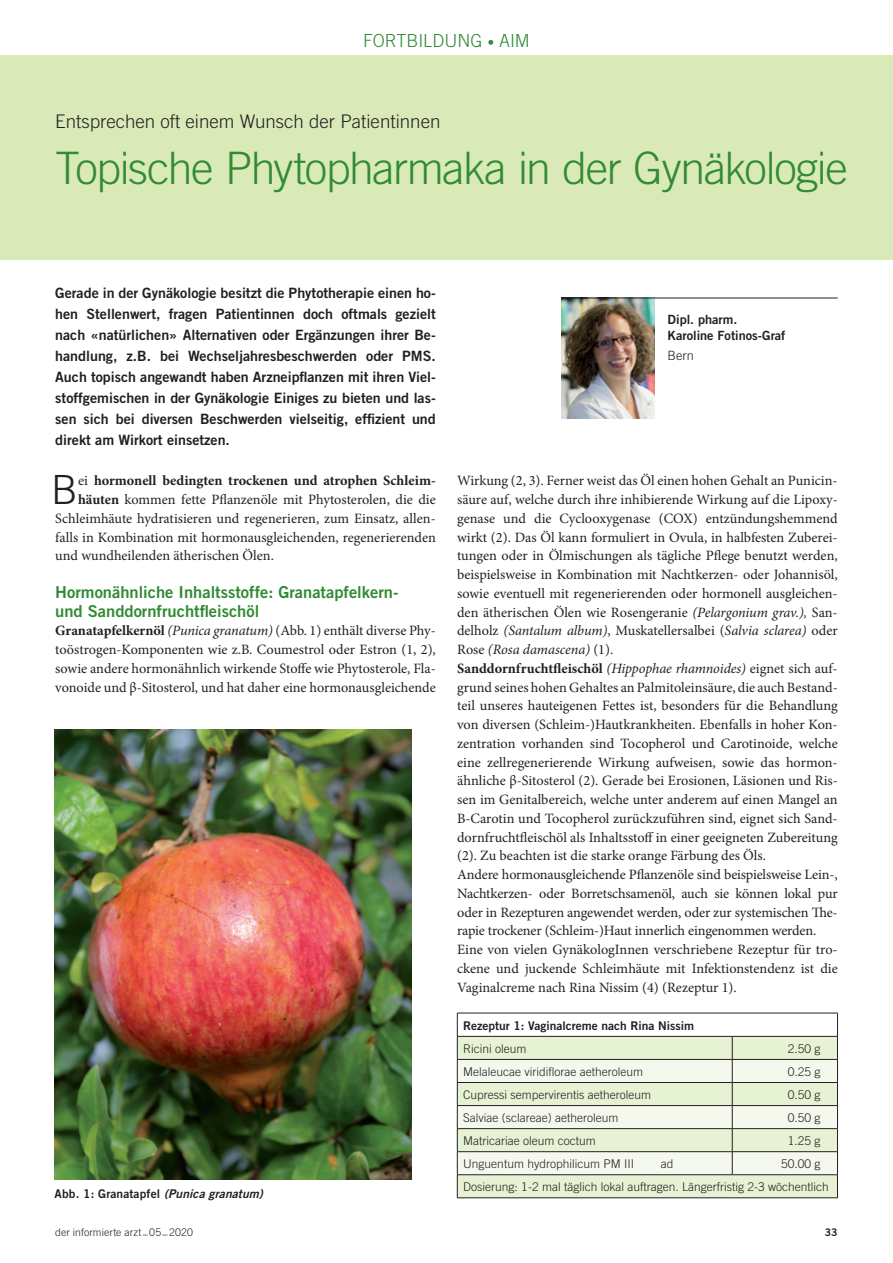
<style>
.page{position:relative;width:893px;height:1263px;background:#fff}
.page>*{position:absolute;margin:0;border:0;box-sizing:border-box;transform-origin:0 0}
.t1{font:300 44.7px "Trade Gothic LT";letter-spacing:-.03em;color:#318b34}
.t2{font:300 40.2px "Trade Gothic LT";color:#231f20}
.t3{font:300 18.75px "Trade Gothic LT";color:#231f20}
.t4{font:300 18px "Trade Gothic LT";color:#318b34}
.t5{font:16.5px/18.8px "Trade Gothic LT Bold Two";color:#318b34}
.t6{font:14.25px/18.8px "Minion Pro";letter-spacing:-.005em;color:#231f20;text-align:justify}
.t7{font:14.25px/21px "Trade Gothic LT Bold Two";color:#231f20;text-align:justify}
.t8{font:700 14.25px "Minion Pro";color:#231f20}
.t9{font:12.75px/15.8px "Trade Gothic LT Bold Two";color:#231f20}
.t10{font:300 12.75px "Trade Gothic LT";color:#231f20}
.t11{font:300 12px/23.1px "Trade Gothic LT";color:#231f20}
.t12{font:12px "Trade Gothic LT Bold Two";color:#231f20}
.t13{font:300 10.5px "Trade Gothic LT";letter-spacing:.01em;color:#231f20}
.t14{font:10.5px "Trade Gothic LT Bold Two";color:#231f20}
.s1{font-weight:400}
.s2{font-weight:700}
.s3{font-style:italic}
</style>
<div class="page">
<div style="left:0;top:55px;width:893px;height:204px;background:#d9e9b8"></div>
<img style="left:561px;top:299px;width:94px;height:120px">
<hr style="left:561px;top:298px;width:277px;height:1px;background:#231f20">
<svg style="left:457px;top:1013px;width:381px;height:184px;background:#e5ebd9"></svg>
<hr style="left:457px;top:1197px;width:275px;height:1px;background:#231f20">
<hr style="left:732px;top:1197px;width:106px;height:1px;background:#231f20">
<img style="left:55px;top:729px;width:357px;height:450px">
<p class="t4" style="left:363px;top:30px;width:168px">FORTBILDUNG · AIM</p>
<h3 class="t3" style="left:55px;top:110px;width:387px">Entsprechen oft einem Wunsch der Patientinnen</h3>
<h1 class="t1" style="left:55px;top:142px;width:794px">Topische Phytopharmaka in der Gynäkologie</h1>
<p class="t7" style="left:55px;top:282px;width:382px">Gerade in der Gynäkologie besitzt die Phytotherapie einen ho&shy;hen Stellenwert, fragen Patientinnen doch oftmals gezielt nach «natürlichen» Alternativen oder Ergänzungen ihrer Be&shy;handlung, z.B. bei Wechseljahresbeschwerden oder PMS.<br>Auch topisch angewandt haben Arzneipflanzen mit ihren Viel&shy;stoffgemischen in der Gynäkologie Einiges zu bieten und las&shy;sen sich bei diversen Beschwerden vielseitig, effizient und direkt am Wirkort einsetzen.</p>
<h2 class="t2" style="left:51px;top:466px;width:28px">B</h2>
<p class="t8" style="left:78px;top:471px;width:359px"><span class="s1">ei</span> hormonell bedingten trockenen und atrophen Schleim-</p>
<p class="t6" style="left:78px;top:490px;width:359px"><span class="s2">häuten</span> kommen fette Pflanzenöle mit Phytosterolen, die die</p>
<p class="t6" style="left:55px;top:509px;width:382px">Schleimhäute hydratisieren und regenerieren, zum Einsatz, allen-</p>
<p class="t6" style="left:55px;top:528px;width:382px">falls in Kombination mit hormonausgleichenden, regenerierenden</p>
<p class="t6" style="left:55px;top:546px;width:220px">und wundheilenden ätherischen Ölen.</p>
<p class="t5" style="left:55px;top:582px;width:345px">Hormonähnliche Inhaltsstoffe: Granatapfelkern&shy;und Sanddornfruchtfleischöl</p>
<p class="t6" style="left:55px;top:621px;width:382px"><span class="s2">Granatapfelkernöl</span> <span class="s3">(Punica granatum)</span> (Abb. 1) enthält diverse Phy&shy;toöstrogen-Komponenten wie z.B. Coumestrol oder Estron (1, 2), sowie andere hormonähnlich wirkende Stoffe wie Phytosterole, Fla&shy;vonoide und β-Sitosterol, und hat daher eine hormonausgleichende</p>
<p class="t9" style="left:668px;top:311px;width:119px">Dipl. pharm.<br>Karoline Fotinos-Graf</p>
<p class="t10" style="left:668px;top:347px;width:28px">Bern</p>
<p class="t6" style="left:457px;top:471px;width:382px;text-align:left">Wirkung (2, 3). Ferner weist das Öl einen hohen Gehalt an Punicin&shy;säure auf, welche durch ihre inhibierende Wirkung auf die Lipoxy&shy;genase und die Cyclooxygenase (COX) entzündungshemmend wirkt (2). Das Öl kann formuliert in Ovula, in halbfesten Zuberei&shy;tungen oder in Ölmischungen als tägliche Pflege benutzt werden, beispielsweise in Kombination mit Nachtkerzen- oder Johannisöl, sowie eventuell mit regenerierenden oder hormonell ausgleichen&shy;den ätherischen Ölen wie Rosengeranie <span class="s3">(Pelargonium grav.),</span> San&shy;delholz <span class="s3">(Santalum album)</span>, Muskatellersalbei (<span class="s3">Salvia sclarea)</span> oder Rose <span class="s3">(Rosa damascena)</span> (1).<br><span class="s2">Sanddornfruchtfleischöl</span> <span class="s3">(Hippophae rhamnoides)</span> eignet sich auf&shy;grund seines hohen Gehaltes an Palmitoleinsäure, die auch Bestand&shy;teil unseres hauteigenen Fettes ist, besonders für die Behandlung von diversen (Schleim-)Hautkrankheiten. Ebenfalls in hoher Kon&shy;zentration vorhanden sind Tocopherol und Carotinoide, welche eine zellregenerierende Wirkung aufweisen, sowie das hormon&shy;ähnliche β-Sitosterol (2). Gerade bei Erosionen, Läsionen und Ris&shy;sen im Genitalbereich, welche unter anderem auf einen Mangel an B-Carotin und Tocopherol zurückzuführen sind, eignet sich Sand&shy;dornfruchtfleischöl als Inhaltsstoff in einer geeigneten Zubereitung (2). Zu beachten ist die starke orange Färbung des Öls.<br>Andere hormonausgleichende Pflanzenöle sind beispielsweise Lein-, Nachtkerzen- oder Borretschsamenöl, auch sie können lokal pur oder in Rezepturen angewendet werden, oder zur systemischen The&shy;rapie trockener (Schleim-)Haut innerlich eingenommen werden.<br>Eine von vielen GynäkologInnen verschriebene Rezeptur für tro&shy;ckene und juckende Schleimhäute mit Infektionstendenz ist die Vaginalcreme nach Rina Nissim (4) (Rezeptur 1).</p>
<p class="t12" style="left:463px;top:1018px;width:232px">Rezeptur 1: Vaginalcreme nach Rina Nissim</p>
<p class="t11" style="left:463px;top:1037px;width:65px">Ricini oleum</p>
<p class="t11" style="left:788px;top:1037px;width:34px">2.50 g</p>
<p class="t11" style="left:463px;top:1060px;width:181px">Melaleucae viridiflorae aetheroleum</p>
<p class="t11" style="left:788px;top:1060px;width:34px">0.25 g</p>
<p class="t11" style="left:463px;top:1083px;width:189px">Cupressi sempervirentis aetheroleum</p>
<p class="t11" style="left:788px;top:1083px;width:34px">0.50 g</p>
<p class="t11" style="left:463px;top:1106px;width:157px">Salviae (sclareae) aetheroleum</p>
<p class="t11" style="left:788px;top:1106px;width:34px">0.50 g</p>
<p class="t11" style="left:463px;top:1129px;width:134px">Matricariae oleum coctum</p>
<p class="t11" style="left:788px;top:1129px;width:34px">1.25 g</p>
<p class="t11" style="left:463px;top:1152px;width:172px">Unguentum hydrophilicum PM III</p>
<p class="t11" style="left:661px;top:1152px;width:14px">ad</p>
<p class="t11" style="left:463px;top:1152px;width:367px;text-indent:318px">50.00 g<br>Dosierung: 1-2 mal täglich lokal auftragen. Längerfristig 2-3 wöchentlich</p>
<p class="t12" style="left:55px;top:1186px;width:213px">Abb. 1: Granatapfel <span class="s3">(Punica granatum)</span></p>
<p class="t13" style="left:55px;top:1226px;width:139px">der informierte arzt _05_2020</p>
<p class="t14" style="left:825px;top:1225px;width:14px">33</p>
</div>
